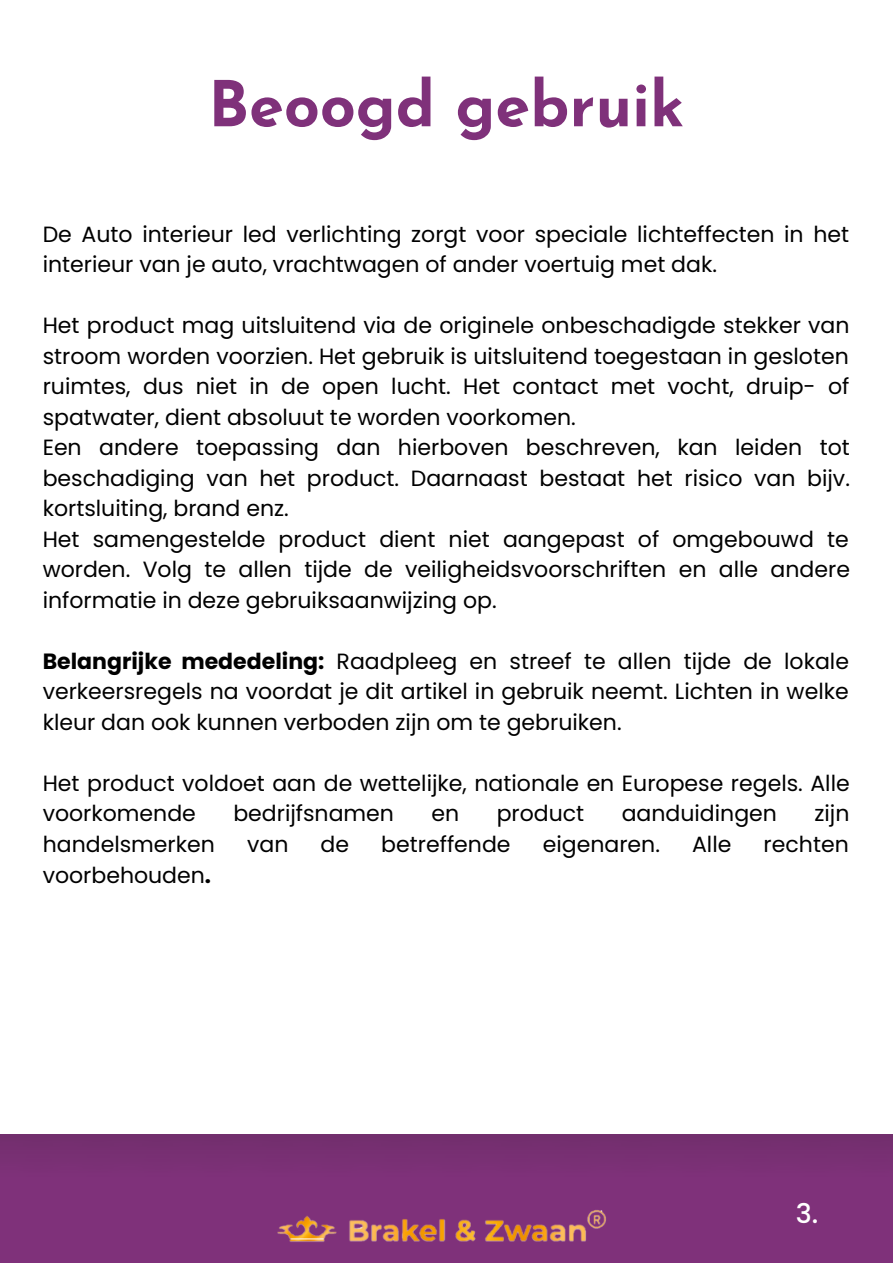
<style>
.page{position:relative;width:893px;height:1264px;background:#fff}
.page>*{position:absolute;margin:0;border:0;box-sizing:border-box;transform-origin:0 0}
.t1{font:700 63px "Josefin Sans";color:#7f317a}
.t2{font:500 27px "Poppins";color:#fff}
.t3{font:22.05px/30.5px "Poppins";color:#000}
.s1{font-weight:700}
</style>
<div class="page">
<img style="left:0;top:1134px;width:892px;height:128px">
<img style="left:127px;top:1134px;width:638px;height:128px">
<h1 class="t1" style="left:208px;top:79px;width:477px">Beoogd gebruik</h1>
<p class="t3" style="left:43px;top:219px;width:808px">De Auto interieur led verlichting zorgt voor speciale lichteffecten in het interieur van je auto, vrachtwagen of ander voertuig met dak.</p>
<p class="t3" style="left:43px;top:310px;width:808px">Het product mag uitsluitend via de originele onbeschadigde stekker van stroom worden voorzien. Het gebruik is uitsluitend toegestaan in gesloten ruimtes, dus niet in de open lucht. Het contact met vocht, druip- of spatwater, dient absoluut te worden voorkomen.<br>Een andere toepassing dan hierboven beschreven, kan leiden tot beschadiging van het product. Daarnaast bestaat het risico van bijv. kortsluiting, brand enz.<br>Het samengestelde product dient niet aangepast of omgebouwd te worden. Volg te allen tijde de veiligheidsvoorschriften en alle andere informatie in deze gebruiksaanwijzing op.</p>
<p class="t3" style="left:43px;top:646px;width:807px;text-align:justify"><span class="s1">Belangrijke mededeling:</span> Raadpleeg en streef te allen tijde de lokale verkeersregels na voordat je dit artikel in gebruik neemt. Lichten in welke kleur dan ook kunnen verboden zijn om te gebruiken.</p>
<p class="t3" style="left:43px;top:768px;width:808px">Het product voldoet aan de wettelijke, nationale en Europese regels. Alle voorkomende</p>
<p class="t3" style="left:233px;top:798px;width:162px">bedrijfsnamen</p>
<p class="t3" style="left:431px;top:798px;width:29px">en</p>
<p class="t3" style="left:496px;top:798px;width:89px">product</p>
<p class="t3" style="left:621px;top:798px;width:157px">aanduidingen</p>
<p class="t3" style="left:814px;top:798px;width:36px">zijn</p>
<p class="t3" style="left:43px;top:829px;width:174px">handelsmerken</p>
<p class="t3" style="left:247px;top:829px;width:43px">van</p>
<p class="t3" style="left:320px;top:829px;width:30px">de</p>
<p class="t3" style="left:381px;top:829px;width:131px">betreffende</p>
<p class="t3" style="left:542px;top:829px;width:119px">eigenaren.</p>
<p class="t3" style="left:692px;top:829px;width:41px">Alle</p>
<p class="t3" style="left:763px;top:829px;width:87px">rechten</p>
<p class="t3" style="left:43px;top:859px;width:170px">voorbehouden<span class="s1">.</span></p>
<p class="t2" style="left:795px;top:1194px;width:24px">3.</p>
</div>
